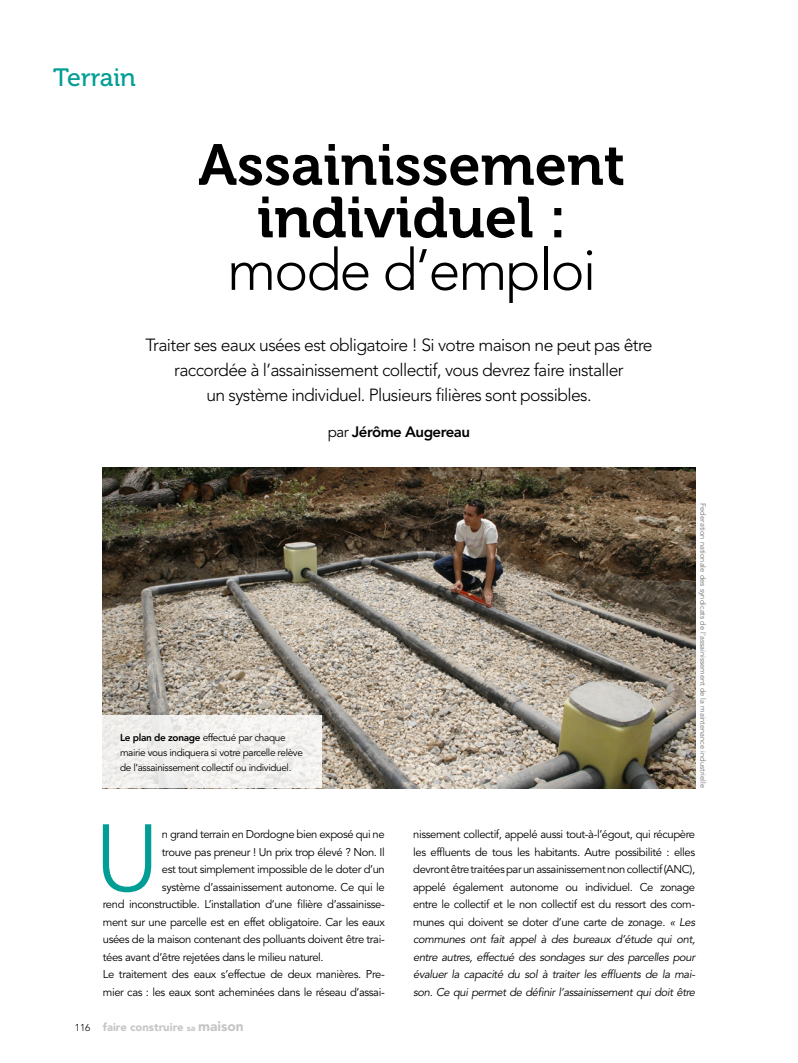
<style>
.page{position:relative;width:798px;height:1063px;background:#fff}
.page>*{position:absolute;margin:0;border:0;box-sizing:border-box;transform-origin:0 0}
.t1{font:300 93.75px "Avenir LT Std";color:#009e94}
.t2{font:57.5px/52.5px "Museo 700";color:#000;text-align:center}
.t3{font:300 57.5px "Avenir LT Std";letter-spacing:-.035em;color:#000}
.t4{font:25px "Museo 500";color:#009e94}
.t5{font:300 17.5px/25px "Avenir LT Std";letter-spacing:-.035em;color:#000;text-align:center}
.t6{font:800 15px "Avenir LT Std";letter-spacing:-.035em;color:#000}
.t7{font:11.25px/17.5px "Avenir LT Std";letter-spacing:-.035em;color:#000;text-align:justify}
.t8{font:900 11.25px "Avenir LT Std";color:#c6c6c6}
.t9{font:10px/15px "Avenir LT Std";letter-spacing:-.035em;color:#000}
.t10{font:7.5px "Avenir LT Std";color:#706f6f}
.s1{font-weight:400}
.s2{font-weight:800}
.s3{font-weight:300;font-size:10px;color:#000}
.s4{font-size:8.75px}
.s5{font-size:13.75px}
.s6{font-style:italic}
</style>
<div class="page">
<img style="left:103px;top:468px;width:591px;height:320px">
<div style="left:102px;top:715px;width:220px;height:73px;background:#f2f0ef"></div>
<h3 class="t4" style="left:53px;top:63px;width:84px">Terrain</h3>
<h2 class="t2" style="left:198px;top:139px;width:428px">Assainissement individuel :</h2>
<h2 class="t3" style="left:227px;top:236px;width:370px">mode d’emploi</h2>
<h3 class="t5" style="left:145px;top:332px;width:508px">Traiter ses eaux usées est obligatoire ! Si votre maison ne peut pas être raccordée à l’assainissement collectif, vous devrez faire installer<br>un système individuel. Plusieurs filières sont possibles.</h3>
<h3 class="t6" style="left:328px;top:423px;width:143px"><span class="s1">par</span> Jérôme Augereau</h3>
<p class="t9" style="left:120px;top:730px;width:184px"><span class="s2">Le plan de zonage</span> effectué par chaque mairie vous indiquera si votre parcelle relève de l’assainissement collectif ou individuel.</p>
<p class="t10" style="left:707px;top:503px;width:286px;rotate:90deg">Federation nationale des syndicats de l’assainissement de la maintenance industrielle</p>
<h1 class="t1" style="left:95px;top:803px;width:66px">U</h1>
<p class="t7" style="left:162px;top:826px;width:224px">n grand terrain en Dordogne bien exposé qui ne</p>
<p class="t7" style="left:162px;top:843px;width:224px">trouve pas preneur ! Un prix trop élevé ? Non. Il</p>
<p class="t7" style="left:162px;top:861px;width:224px">est tout simplement impossible de le doter d’un</p>
<p class="t7" style="left:162px;top:878px;width:224px">système d’assainissement autonome. Ce qui le</p>
<p class="t7" style="left:103px;top:896px;width:283px">rend inconstructible. L’installation d’une filière d’assainisse-</p>
<p class="t7" style="left:103px;top:913px;width:283px">ment sur une parcelle est en effet obligatoire. Car les eaux</p>
<p class="t7" style="left:103px;top:931px;width:283px">usées de la maison contenant des polluants doivent être trai-</p>
<p class="t7" style="left:103px;top:948px;width:222px">tées avant d’être rejetées dans le milieu naturel.</p>
<p class="t7" style="left:103px;top:966px;width:283px">Le traitement des eaux s’effectue de deux manières. Pre-</p>
<p class="t7" style="left:103px;top:983px;width:283px">mier cas : les eaux sont acheminées dans le réseau d’assai-</p>
<p class="t8" style="left:75px;top:1020px;width:170px"><span class="s3">116</span> faire construire <span class="s4">sa</span> <span class="s5">maison</span></p>
<p class="t7" style="left:413px;top:826px;width:283px">nissement collectif, appelé aussi tout-à-l’égout, qui récupère les effluents de tous les habitants. Autre possibilité : elles devront être traitées par un assainissement non collectif (ANC), appelé également autonome ou individuel. Ce zonage entre le collectif et le non collectif est du ressort des com&shy;munes qui doivent se doter d’une carte de zonage. <span class="s6">« Les communes ont fait appel à des bureaux d’étude qui ont, entre autres, effectué des sondages sur des parcelles pour évaluer la capacité du sol à traiter les effluents de la mai&shy;son. Ce qui permet de définir l’assainissement qui doit être</span></p>
</div>
